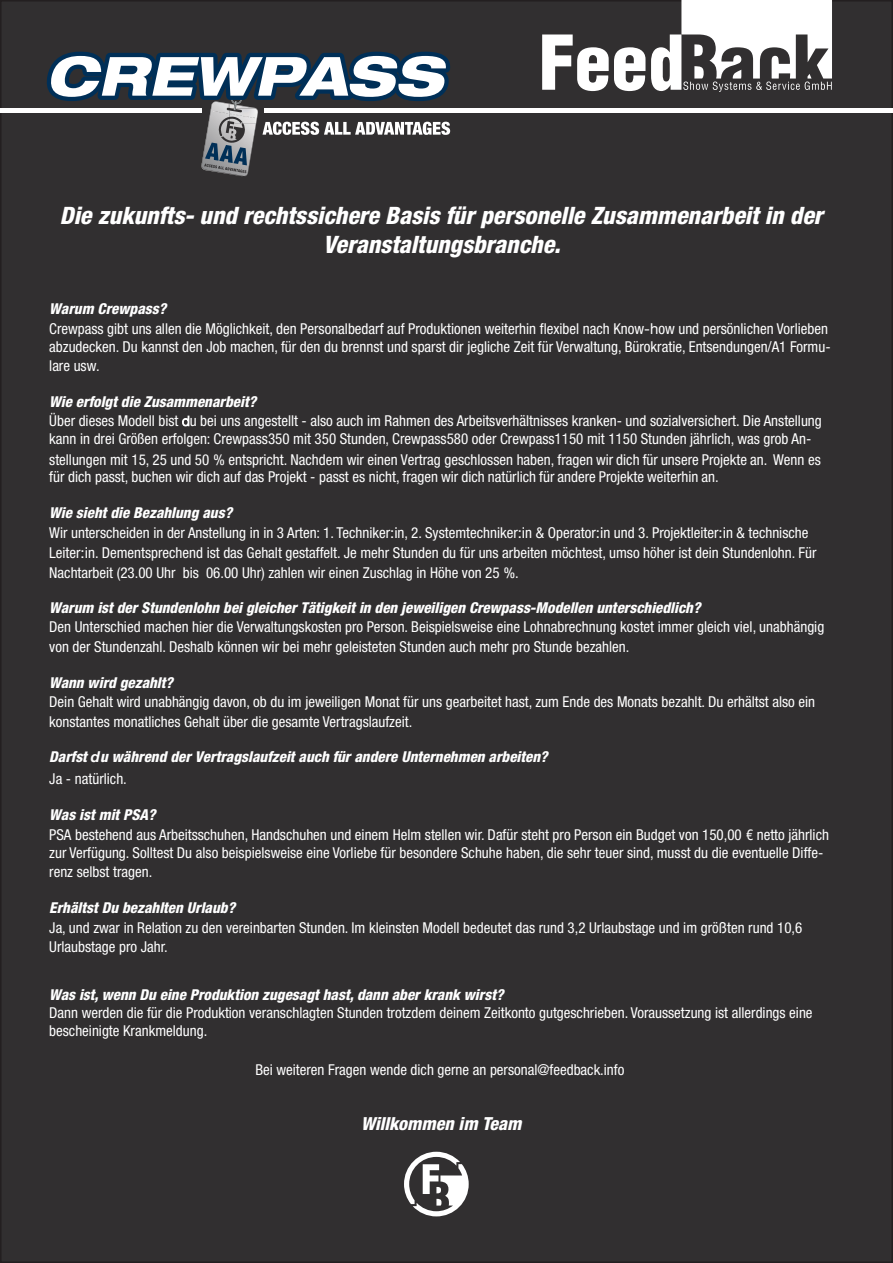
<style>
.page{position:relative;width:893px;height:1263px;background:#fff}
.page>*{position:absolute;margin:0;border:0;box-sizing:border-box;transform-origin:0 0}
.t1{font:italic 800 condensed 24px/28.8px "Helvetica Neue";color:#fff;text-align:center}
.t2{font:italic 800 condensed 18px "Helvetica Neue";color:#fff}
.t3{font:condensed 15px/19.8px "Helvetica Neue";color:#fff}
.t4{font:italic 800 condensed 15px/21.5px "Helvetica Neue";color:#fff}
.s1{font-weight:800;font-style:italic}
.s2{font-stretch:normal}
.s3{font-weight:300;font-stretch:normal;font-size:13.5px}
.s4{font-weight:700;font-stretch:normal}
.s5{font-weight:400;font-style:normal}
</style>
<div class="page">
<div style="left:1px;top:1px;width:891px;height:1261px;background:#312f30"></div>
<svg style="left:542px;top:0;width:290px;height:92px"></svg>
<hr style="left:0;top:109px;width:202px;height:4px;background:#fff">
<hr style="left:265px;top:109px;width:628px;height:4px;background:#fff">
<svg style="left:46px;top:52px;width:405px;height:124px"></svg>
<svg style="left:404px;top:1152px;width:65px;height:64px"></svg>
<h1 class="t1" style="left:60px;top:200px;width:764px">Die zukunfts- und rechtssichere Basis für personelle Zusammenarbeit in der<br>Veranstaltungsbranche.</h1>
<p class="t3" style="left:49px;top:298px;width:780px"><span class="s1">Warum Crewpass?<br></span>Crewpass gibt uns allen die Möglichkeit, den Personalbedarf auf Produktionen weiterhin flexibel nach Know<span class="s2">-h</span>ow und persönlichen Vorlieben</p>
<p class="t3" style="left:49px;top:337px;width:783px;line-height:19px">abzudecken. Du kannst den Job machen, für den du brennst und sparst dir jegliche Zeit für Verwaltung, Bürokratie, Entsendungen/A1 Formu&shy;lare usw.</p>
<p class="t3" style="left:49px;top:392px;width:774px;line-height:18.6px"><span class="s1">Wie erfolgt die Zusammenarbeit?<br></span>Über dieses Modell bist <span class="s3">d</span>u bei uns angestellt - also auch im Rahmen des Arbeitsverhältnisses kranken- und sozialversichert. Die Anstellung kann in drei Größen erfolgen: Crewpass350 mit 350 Stunden, Crewpass580 oder Crewpass1150 mit 1150 Stunden jährlich, was grob An-</p>
<p class="t3" style="left:49px;top:451px;width:773px;line-height:17.2px">stellungen mit 15, 25 und 50 % entspricht. Nachdem wir einen Vertrag geschlossen haben, fragen wir dich für unsere Projekte an. Wenn es für dich passt, buchen wir dich auf das Projekt - passt es nicht, fragen wir dich natürlich für andere Projekte weiterhin an.</p>
<p class="t3" style="left:49px;top:503px;width:769px"><span class="s1">Wie sieht die Bezahlung aus?<br></span>Wir unterscheiden in der Anstellung in in 3 Arten: 1. Techniker<span class="s2">:i</span>n, 2. Systemtechniker<span class="s2">:i</span>n &amp; Operator<span class="s2">:i</span>n und 3. Projektleiter<span class="s2">:i</span>n &amp; technische Leiter<span class="s2">:i</span>n. Dementsprechend ist das Gehalt gestaffelt. Je mehr Stunden du für uns arbeiten möchtest, umso höher ist dein Stundenlohn. Für Nachtarbeit (23.00 Uhr bis 06.00 Uhr) zahlen wir einen Zuschlag in Höhe von 25 %.</p>
<p class="t4" style="left:49px;top:596px;width:653px">Warum ist der Stundenlohn bei gleicher Tätigkeit in den jeweiligen Crewpass-Modellen unterschiedlich?</p>
<p class="t3" style="left:49px;top:617px;width:776px">Den Unterschied machen hier die Verwaltungskosten pro Person. Beispielsweise eine Lohnabrechnung kostet immer gleich viel, unabhängig von der Stundenzahl. Deshalb können wir bei mehr geleisteten Stunden auch mehr pro Stunde bezahlen.</p>
<p class="t4" style="left:49px;top:671px;width:125px">Wann wird gezahlt?</p>
<p class="t3" style="left:49px;top:692px;width:767px">Dein Gehalt wird unabhängig davon, ob du im jeweiligen Monat für uns gearbeitet hast, zum Ende des Monats bezahlt. Du erhältst also ein konstantes monatliches Gehalt über die gesamte Vertragslaufzeit.</p>
<p class="t4" style="left:49px;top:746px;width:500px">Darfst <span class="s4">d</span>u während der Vertragslaufzeit auch für andere Unternehmen arbeiten?<br><span class="s5">Ja - natürlich.</span></p>
<p class="t4" style="left:49px;top:803px;width:108px">Was ist mit PSA?</p>
<p class="t3" style="left:49px;top:825px;width:781px;line-height:17.7px">PSA bestehend aus Arbeitsschuhen, Handschuhen und einem Helm stellen wir. Dafür steht pro Person ein Budget von 150,00 € netto jährlich zur Verfügung. Solltest Du also beispielsweise eine Vorliebe für besondere Schuhe haben, die sehr teuer sind, musst du die eventuelle Diffe-</p>
<p class="t3" style="left:49px;top:861px;width:105px">renz selbst tragen.</p>
<p class="t3" style="left:49px;top:897px;width:755px"><span class="s1">Erhältst Du bezahlten Urlaub?<br></span>Ja, und zwar in Relation zu den vereinbarten Stunden. Im kleinsten Modell bedeutet das rund 3,2 Urlaubstage und im grö<span class="s2">ß</span>ten rund 10,6<br>Urlaubstage pro Jahr.</p>
<p class="t4" style="left:49px;top:983px;width:456px">Was ist, wenn Du eine Produktion zugesagt hast, dann aber krank wirst?</p>
<p class="t3" style="left:49px;top:1003px;width:765px;line-height:18.1px">Dann werden die für die Produktion veranschlagten Stunden trotzdem deinem Zeitkonto gutgeschrieben. Voraussetzung ist allerdings eine bescheinigte Krankmeldung.</p>
<p class="t3" style="left:255px;top:1060px;width:371px">Bei weiteren Fragen wende dich gerne an personal@feedback.info</p>
<p class="t2" style="left:361px;top:1112px;width:162px">Willkommen im Team</p>
</div>
